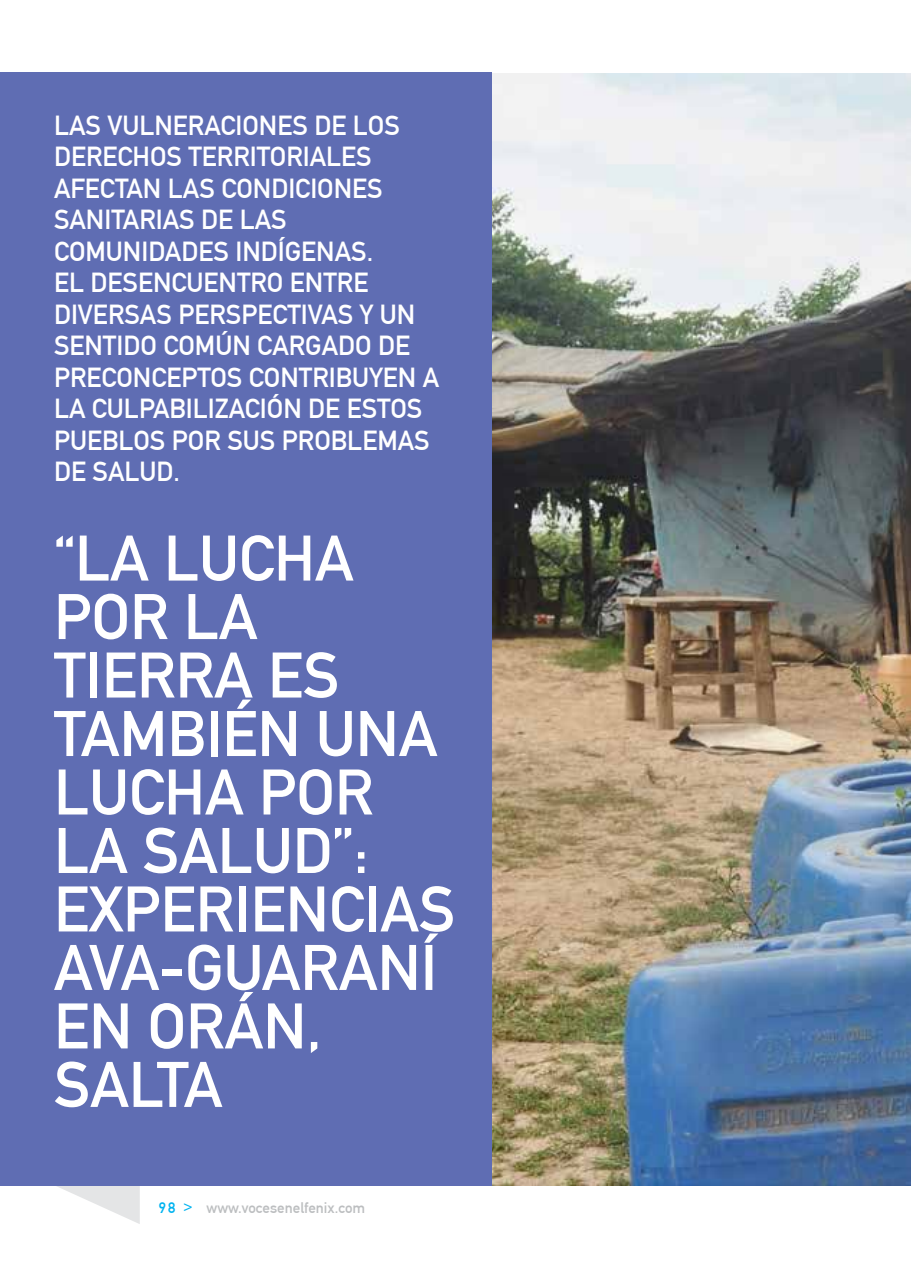
<style>
.page{position:relative;width:911px;height:1263px;background:#fff}
.page>*{position:absolute;margin:0;border:0;box-sizing:border-box;transform-origin:0 0}
.t1{font:63.15px/58.5px "DIN1451 Mittelschrift";color:#fff}
.t2{font:27px/31.5px "DIN1451 Mittelschrift";color:#fff}
.t3{font:15px "DIN1451 Mittelschrift";color:#bcbec0}
.s1{color:#00b3f0}
</style>
<div class="page">
<img style="left:491px;top:74px;width:420px;height:1111px">
<div style="left:0;top:72px;width:491px;height:1113px;background:#5f6db3"></div>
<p class="t2" style="left:54px;top:110px;width:387px">LAS VULNERACIONES DE LOS<br>DERECHOS TERRITORIALES<br>AFECTAN LAS CONDICIONES<br>SANITARIAS DE LAS<br>COMUNIDADES INDÍGENAS.<br>EL DESENCUENTRO ENTRE<br>DIVERSAS PERSPECTIVAS Y UN<br>SENTIDO COMÚN CARGADO DE<br>PRECONCEPTOS CONTRIBUYEN A<br>LA CULPABILIZACIÓN DE ESTOS<br>PUEBLOS POR SUS PROBLEMAS<br>DE SALUD.</p>
<h1 class="t1" style="left:54px;top:530px;width:403px">“LA LUCHA<br>POR LA<br>TIERRA ES<br>TAMBIÉN UNA<br>LUCHA POR<br>LA SALUD”:<br>EXPERIENCIAS<br>AVA-GUARANÍ<br>EN ORÁN,<br>SALTA</h1>
<p class="t3" style="left:159px;top:1199px;width:208px"><span class="s1">98 &gt;</span> WWW.VOCESENELFENIX.COM</p>
</div>
